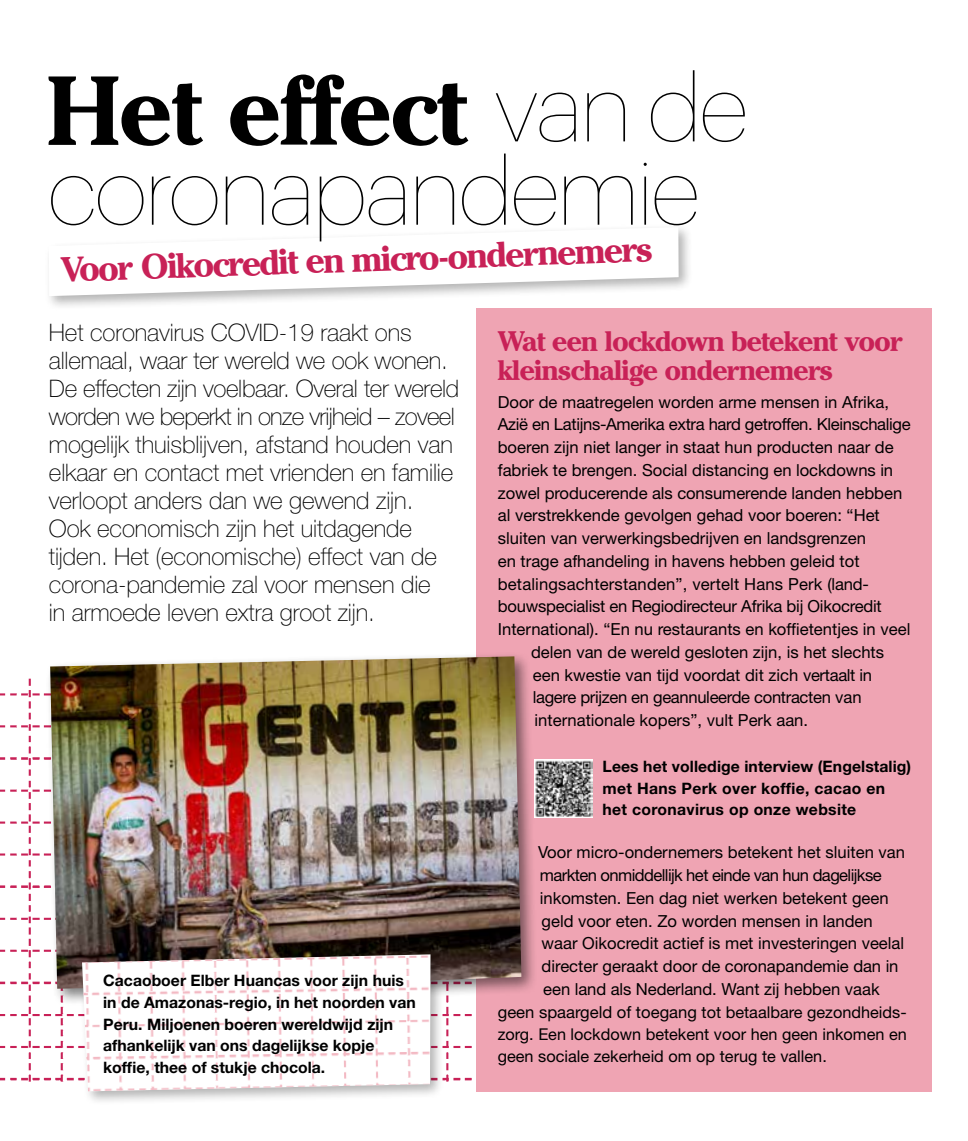
<style>
.page{position:relative;width:968px;height:1141px;background:#fff}
.page>*{position:absolute;margin:0;border:0;box-sizing:border-box;transform-origin:0 0}
.t1{font:700 97.3px "Cheltenham ITCBQ";letter-spacing:-.01em;color:#000}
.t2{font:100 92.05px "Graphik";letter-spacing:-.03em;color:#000}
.t3{font:700 35px "Cheltenham ITCBQ";color:#c82157}
.t4{font:700 28px/29.8px "Cheltenham ITCBQ";letter-spacing:-.025em;color:#c82157}
.t5{font:100 24.15px/28px "Helvetica Neue LT Std";letter-spacing:-.005em;color:#000}
.t6{font:16.62px/22.8px "Helvetica Neue LT Std";color:#000}
.t7{font:16.62px "Helvetica Neue LT Std";letter-spacing:-.02em;color:#000}
.t8{font:16.28px/22.2px "Helvetica Neue LT Std";color:#000;text-align:justify}
.t9{font:700 15.75px/21.9px "Helvetica Neue LT Std";color:#000}
.t10{font:700 15.75px/21.9px "Helvetica Neue LT Std";letter-spacing:.02em;color:#000}
.s1{font-family:"Graphik";font-weight:100;font-size:92.05px}
.s2{font-size:16.62px}
</style>
<div class="page">
<img style="left:0;top:678px;width:472px;height:403px">
<div style="left:476px;top:308px;width:455px;height:783px;background:#efa4b3"></div>
<img style="left:538px;top:760px;width:54px;height:58px">
<div style="left:44px;top:223px;width:648px;height:88px;background:#000;opacity:.3"></div>
<svg style="left:49px;top:227px;width:629px;height:69px"></svg>
<div style="left:45px;top:651px;width:493px;height:355px;background:#000;opacity:.5"></div>
<img style="left:50px;top:656px;width:471px;height:333px">
<div style="left:78px;top:950px;width:367px;height:156px;background:#000;opacity:.3"></div>
<img style="left:82px;top:954px;width:348px;height:137px">
<h1 class="t1" style="left:47px;top:55px;width:702px">Het effect <span class="s1">van de</span></h1>
<h2 class="t2" style="left:47px;top:126px;width:654px">coronapandemie</h2>
<h3 class="t3" style="left:60px;top:250px;width:593px;rotate:-2deg">Voor Oikocredit en micro-ondernemers</h3>
<p class="t5" style="left:49px;top:319px;width:412px">Het coronavirus COVID-19 raakt ons allemaal, waar ter wereld we ook wonen.<br>De effecten zijn voelbaar. Overal ter wereld worden we beperkt in onze vrijheid – zoveel mogelijk thuisblijven, afstand houden van elkaar en contact met vrienden en familie verloopt anders dan we gewend zijn.<br>Ook economisch zijn het uitdagende tijden. Het (economische) effect van de corona-pandemie zal voor mensen die<br>in armoede leven extra groot zijn.</p>
<p class="t9" style="left:103px;top:969px;width:314px">Cacaoboer Elber Huancas voor zijn huis in de Amazonas-regio, in het noorden van Peru. Miljoenen boeren wereldwijd zijn afhankelijk van ons dagelijkse kopje koffie, thee of stukje chocola.</p>
<h3 class="t4" style="left:497px;top:326px;width:406px">Wat een lockdown betekent voor kleinschalige ondernemers</h3>
<p class="t6" style="left:497px;top:390px;width:393px">Door de maatregelen worden arme mensen in Afrika,</p>
<p class="t7" style="left:497px;top:415px;width:414px">Azië en Latijns-Amerika extra hard getroffen. Kleinschalige</p>
<p class="t6" style="left:497px;top:436px;width:397px">boeren zijn niet langer in staat hun producten naar de</p>
<p class="t6" style="left:497px;top:458px;width:397px">fabriek te brengen. Social distancing en lockdowns in</p>
<p class="t6" style="left:497px;top:481px;width:406px">zowel producerende als consumerende landen hebben</p>
<p class="t6" style="left:497px;top:504px;width:383px">al verstrekkende gevolgen gehad voor boeren: “Het</p>
<p class="t6" style="left:497px;top:527px;width:369px">sluiten van verwerkingsbedrijven en landsgrenzen</p>
<p class="t6" style="left:497px;top:549px;width:363px">en trage afhandeling in havens hebben geleid tot</p>
<p class="t6" style="left:497px;top:572px;width:372px">betalingsachterstanden”, vertelt Hans Perk (land-</p>
<p class="t6" style="left:497px;top:595px;width:385px">bouwspecialist en Regiodirecteur Afrika bij Oikocredit</p>
<p class="t6" style="left:497px;top:618px;width:414px">International). “En nu restaurants en koffietentjes in veel</p>
<p class="t6" style="left:531px;top:640px;width:354px">delen van de wereld gesloten zijn, is het slechts</p>
<p class="t6" style="left:532px;top:663px;width:341px">een kwestie van tijd voordat dit zich vertaalt in</p>
<p class="t7" style="left:532px;top:687px;width:330px">lagere prijzen en geannuleerde contracten van</p>
<p class="t6" style="left:534px;top:709px;width:275px">internationale kopers”, vult Perk aan.</p>
<p class="t10" style="left:602px;top:755px;width:310px">Lees het volledige interview (Engelstalig) met Hans Perk over koffie, cacao en het coronavirus op onze website</p>
<p class="t6" style="left:538px;top:841px;width:368px">Voor micro-ondernemers betekent het sluiten van markten onmiddellijk het einde van hun dagelijkse inkomsten. Een dag niet werken betekent geen geld voor eten. Zo worden mensen in landen waar Oikocredit actief is met investeringen veelal directer geraakt door de coronapandemie dan in een land als Nederland. Want zij hebben vaak</p>
<p class="t8" style="left:497px;top:1000px;width:410px"><span class="s2">geen spaargeld of toegang</span> tot betaalbare gezondheids&shy;zorg. Een lockdown betekent voor hen geen inkomen en geen sociale zekerheid om op terug te vallen.</p>
</div>
